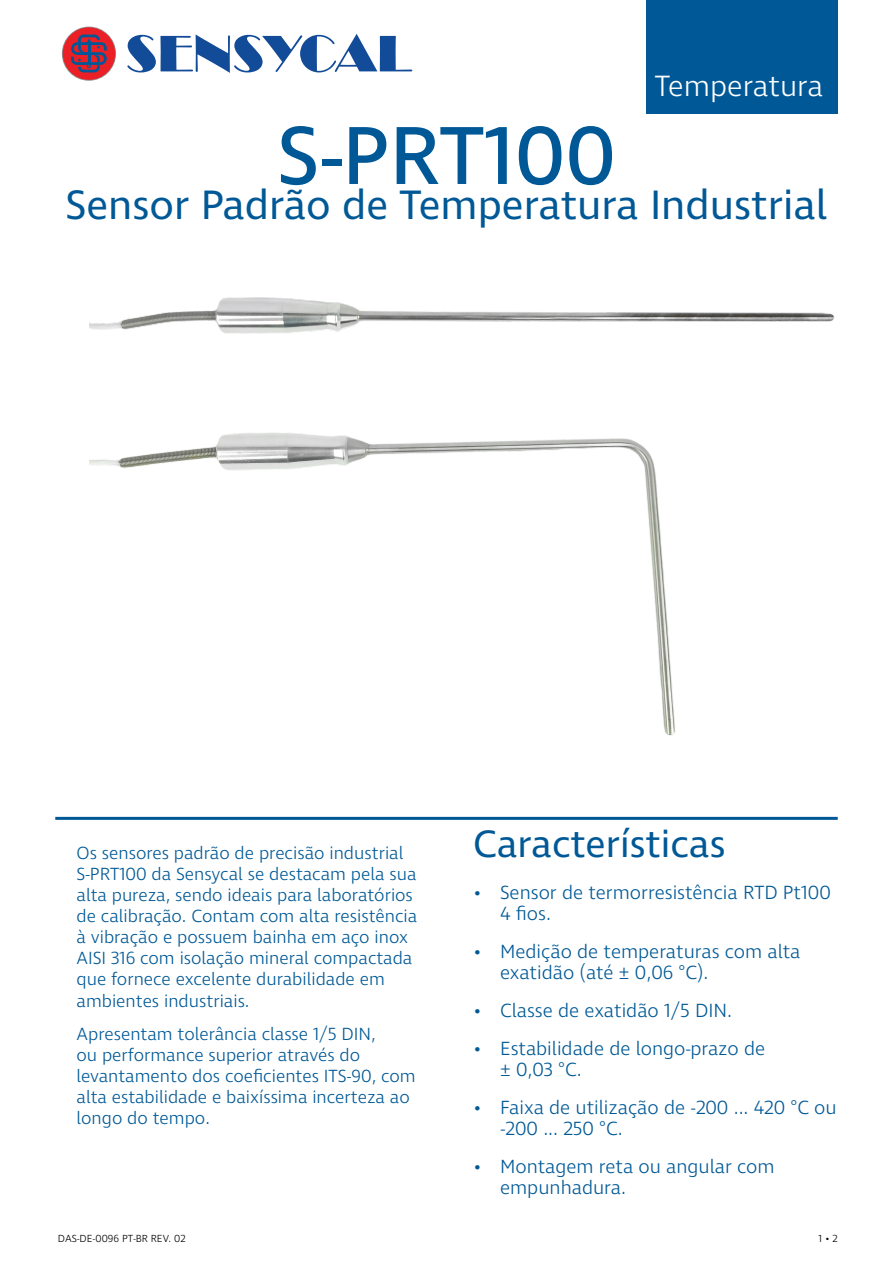
<style>
.page{position:relative;width:893px;height:1263px;background:#fff}
.page>*{position:absolute;margin:0;border:0;box-sizing:border-box;transform-origin:0 0}
.t1{font:84px "Ingra";color:#005996}
.t2{font:42px "Ingra";color:#005996}
.t3{font:39px "Ingra";color:#005996}
.t4{font:300 30px "Ingra";color:#fff}
.t5{font:300 19.5px/21px "Ingra";color:#005996}
.t6{font:300 18px/21px "Ingra";color:#005996}
.t7{font:300 10.5px "Ingra";color:#000}
</style>
<div class="page">
<svg style="left:62px;top:27px;width:54px;height:54px"></svg>
<div style="left:63px;top:27px;width:52px;height:53px;background:#eb1f26;border-radius:50%"></div>
<svg style="left:71px;top:35px;width:36px;height:37px"></svg>
<svg style="left:127px;top:34px;width:285px;height:39px"></svg>
<hr style="left:55px;top:817px;width:783px;height:3px;background:#005996">
<div style="left:646px;top:0;width:192px;height:114px;background:#005996"></div>
<img style="left:217px;top:297px;width:618px;height:25px">
<img style="left:89px;top:308px;width:626px;height:428px">
<h3 class="t4" style="left:655px;top:67px;width:170px">Temperatura</h3>
<h1 class="t1" style="left:277px;top:103px;width:340px">S-PRT100</h1>
<h2 class="t2" style="left:65px;top:179px;width:763px">Sensor Padrão de Temperatura Industrial</h2>
<p class="t6" style="left:77px;top:844px;width:342px">Os sensores padrão de precisão industrial S-PRT100 da Sensycal se destacam pela sua alta pureza, sendo ideais para laboratórios de calibração. Contam com alta resistência à vibração e possuem bainha em aço inox AISI 316 com isolação mineral compactada que fornece excelente durabilidade em ambientes industriais.</p>
<p class="t6" style="left:77px;top:1024px;width:341px">Apresentam tolerância classe 1/5 DIN,<br>ou performance superior através do levantamento dos coeficientes ITS-90, com alta estabilidade e baixíssima incerteza ao longo do tempo.</p>
<h3 class="t3" style="left:473px;top:819px;width:254px">Características</h3>
<p class="t5" style="left:500px;top:883px;width:332px;text-indent:-27px">• Sensor de termorresistência RTD Pt100<br>4 fios.</p>
<p class="t5" style="left:500px;top:942px;width:302px;text-indent:-27px">• Medição de temperaturas com alta exatidão (até ± 0,06 °C).</p>
<p class="t5" style="left:473px;top:1001px;width:261px">• Classe de exatidão 1/5 DIN.</p>
<p class="t5" style="left:500px;top:1039px;width:267px;text-indent:-27px">• Estabilidade de longo-prazo de ± 0,03 °C.</p>
<p class="t5" style="left:500px;top:1098px;width:338px;text-indent:-27px">• Faixa de utilização de -200 ... 420 °C ou -200 ... 250 °C.</p>
<p class="t5" style="left:500px;top:1157px;width:276px;text-indent:-27px">• Montagem reta ou angular com empunhadura.</p>
<p class="t7" style="left:58px;top:1232px;width:129px">DAS-DE-0096 PT-BR REV. 02</p>
<p class="t7" style="left:819px;top:1232px;width:21px">1 • 2</p>
</div>
